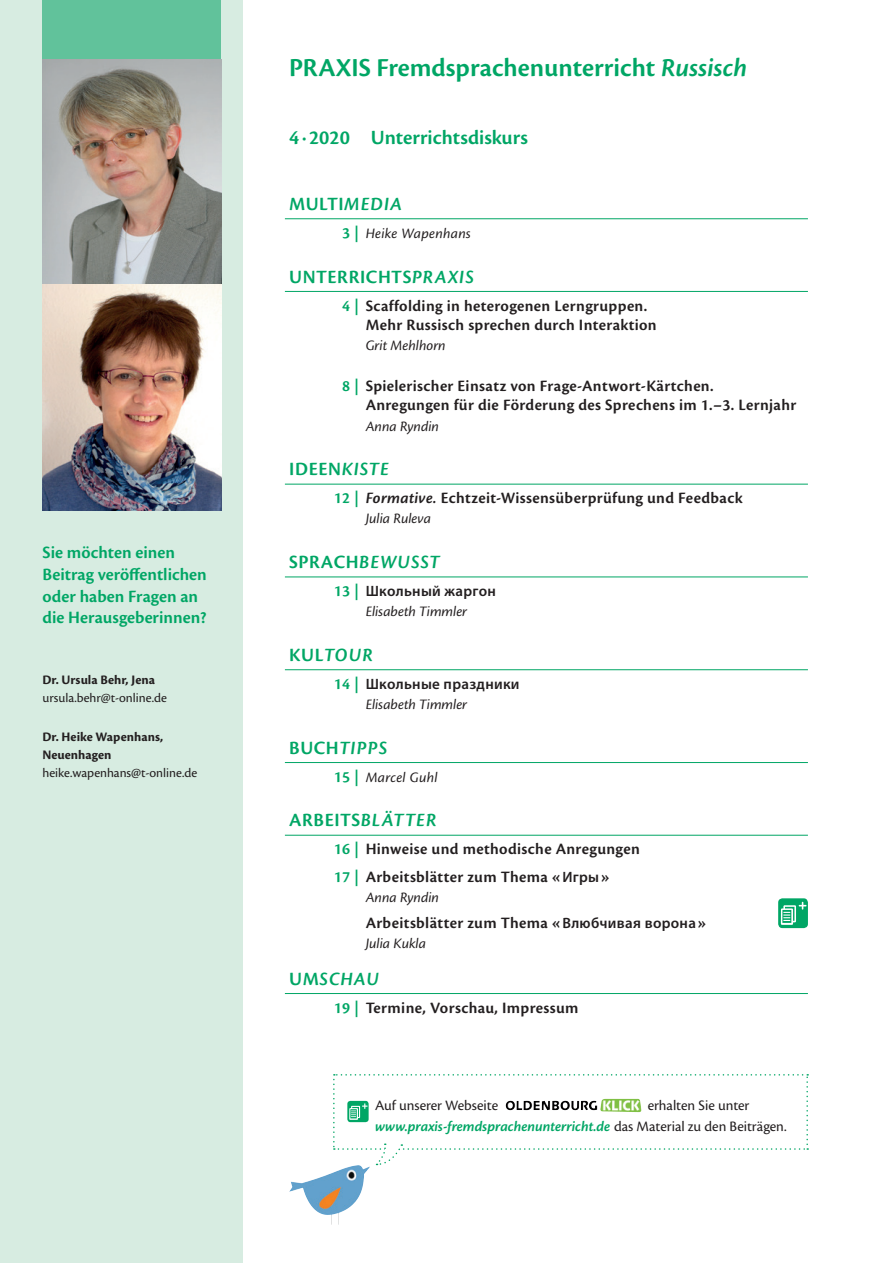
<style>
.page{position:relative;width:893px;height:1263px;background:#fff}
.page>*{position:absolute;margin:0;border:0;box-sizing:border-box;transform-origin:0 0}
.t1{font:600 27px "Cronos Pro";color:#00a665}
.t2{font:600 21px "Cronos Pro";color:#00a665}
.t3{font:600 19.5px "Cronos Pro";letter-spacing:.03em;color:#00a665}
.t4{font:italic 600 19.5px "Cronos Pro";letter-spacing:.05em;color:#00a665}
.t5{font:600 18px/21.6px "Cronos Pro";color:#00a665}
.t6{font:600 16.5px/19.5px "Cronos Pro";letter-spacing:.02em;color:#231f20}
.t7{font:15px/21px "Cronos Pro";letter-spacing:-.005em;color:#231f20}
.t8{font:italic 15px "Cronos Pro";letter-spacing:-.005em;color:#231f20}
.t9{font:600 15px "Myriad Pro";letter-spacing:.02em;color:#231f20}
.t10{font:italic 15px "Cronos Pro";letter-spacing:.015em;color:#231f20}
.t11{font:13.5px "Cronos Pro";color:#231f20}
.t12{font:700 13.5px/18px "Cronos Pro";color:#231f20}
.s1{font-style:italic}
.s2{font-weight:600;font-style:normal;font-size:16.5px;color:#00a665}
.s3{color:#00a665}
.s4{font-style:normal}
.s5{font-family:"Cronos Pro";font-size:16.5px;color:#00a665}
.s6{font-family:"Myriad Pro";font-size:15px}
.s7{font-weight:600;font-style:italic;color:#00a665}
</style>
<div class="page">
<div style="left:0;top:0;width:242px;height:1263px;background:#d7ece1"></div>
<div style="left:43px;top:0;width:178px;height:64px;background:#61c29b"></div>
<img style="left:43px;top:60px;width:178px;height:225px">
<img style="left:43px;top:285px;width:178px;height:225px">
<hr style="left:285px;top:218px;width:523px;height:1px;background:#00a665">
<hr style="left:285px;top:291px;width:523px;height:1px;background:#00a665">
<hr style="left:285px;top:484px;width:523px;height:1px;background:#00a665">
<hr style="left:285px;top:576px;width:523px;height:1px;background:#00a665">
<hr style="left:285px;top:669px;width:523px;height:1px;background:#00a665">
<hr style="left:285px;top:762px;width:523px;height:1px;background:#00a665">
<hr style="left:285px;top:835px;width:523px;height:1px;background:#00a665">
<hr style="left:285px;top:993px;width:523px;height:1px;background:#00a665">
<img style="left:309px;top:1166px;width:49px;height:15px">
<svg style="left:333px;top:1074px;width:475px;height:92px"></svg>
<img style="left:560px;top:1099px;width:81px;height:13px">
<svg style="left:778px;top:898px;width:30px;height:30px"></svg>
<p class="t5" style="left:43px;top:542px;width:166px">Sie möchten einen<br>Beitrag veröffentlichen oder haben Fragen an die Herausgeberinnen?</p>
<p class="t12" style="left:43px;top:671px;width:114px">Dr. Ursula Behr, Jena</p>
<p class="t11" style="left:43px;top:690px;width:126px">ursula.behr@t-online.de</p>
<p class="t12" style="left:43px;top:728px;width:122px">Dr. Heike Wapenhans,<br>Neuenhagen</p>
<p class="t11" style="left:43px;top:765px;width:156px">heike.wapenhans@t-online.de</p>
<h1 class="t1" style="left:289px;top:52px;width:459px">PRAXIS Fremdsprachenunterricht <span class="s1">Russisch</span></h1>
<p class="t2" style="left:289px;top:125px;width:240px">4 · 2020 Unterrichtsdiskurs</p>
<p class="t3" style="left:289px;top:193px;width:115px">MULTI<span class="s1">MEDIA</span></p>
<p class="t10" style="left:342px;top:225px;width:130px"><span class="s2">3 |</span> Heike Wapenhans</p>
<p class="t3" style="left:289px;top:265px;width:186px">UNTERRICHTS<span class="s1">PRAXIS</span></p>
<p class="t6" style="left:366px;top:296px;width:293px;text-indent:-24px"><span class="s3">4 |</span> Scaffolding in heterogenen Lerngruppen.<br>Mehr Russisch sprechen durch Interaktion</p>
<p class="t8" style="left:366px;top:337px;width:82px">Grit Mehlhorn</p>
<p class="t6" style="left:366px;top:376px;width:432px;text-indent:-24px"><span class="s3">8 |</span> Spielerischer Einsatz von Frage-Antwort-Kärtchen.<br>Anregungen für die Förderung des Sprechens im 1.–3. Lernjahr</p>
<p class="t8" style="left:366px;top:417px;width:75px">Anna Ryndin</p>
<p class="t3" style="left:289px;top:458px;width:101px">IDEEN<span class="s1">KISTE</span></p>
<p class="t6" style="left:334px;top:489px;width:410px"><span class="s3">12 |</span> <span class="s1">Formative.</span> Echtzeit-Wissensüberprüfung und Feedback</p>
<p class="t8" style="left:366px;top:510px;width:67px">Julia Ruleva</p>
<p class="t4" style="left:289px;top:551px;width:152px"><span class="s4">SPRACH</span>BEWUSST</p>
<p class="t9" style="left:334px;top:581px;width:164px"><span class="s5">13 |</span> Школьный жаргон</p>
<p class="t8" style="left:366px;top:603px;width:103px">Elisabeth Timmler</p>
<p class="t4" style="left:289px;top:644px;width:85px"><span class="s4">KUL</span>TOUR</p>
<p class="t9" style="left:334px;top:674px;width:187px"><span class="s5">14 |</span> Школьные праздники</p>
<p class="t8" style="left:366px;top:696px;width:103px">Elisabeth Timmler</p>
<p class="t4" style="left:289px;top:736px;width:100px"><span class="s4">BUCH</span>TIPPS</p>
<p class="t10" style="left:334px;top:768px;width:105px"><span class="s2">15 |</span> Marcel Guhl</p>
<p class="t3" style="left:289px;top:809px;width:149px">ARBEITS<span class="s1">BLÄTTER</span></p>
<p class="t6" style="left:334px;top:835px;width:308px;line-height:28px"><span class="s3">16 |</span> Hinweise und methodische Anregungen<br><span class="s3">17 |</span> Arbeitsblätter zum Thema «<span class="s6">Игры</span>»</p>
<p class="t8" style="left:366px;top:889px;width:75px">Anna Ryndin</p>
<p class="t6" style="left:366px;top:914px;width:342px">Arbeitsblätter zum Thema «<span class="s6">Влюбчивая ворона</span>»</p>
<p class="t8" style="left:366px;top:935px;width:62px">Julia Kukla</p>
<p class="t4" style="left:289px;top:967px;width:91px"><span class="s4">UM</span>SCHAU</p>
<p class="t6" style="left:334px;top:998px;width:246px"><span class="s3">19 |</span> Termine, Vorschau, Impressum</p>
<p class="t7" style="left:375px;top:1095px;width:125px">Auf unserer Webseite</p>
<p class="t7" style="left:375px;top:1095px;width:413px;text-indent:273px">erhalten Sie unter <span class="s7">www.praxis-fremdsprachenunterricht.de</span> das Material zu den Beiträgen.</p>
</div>
